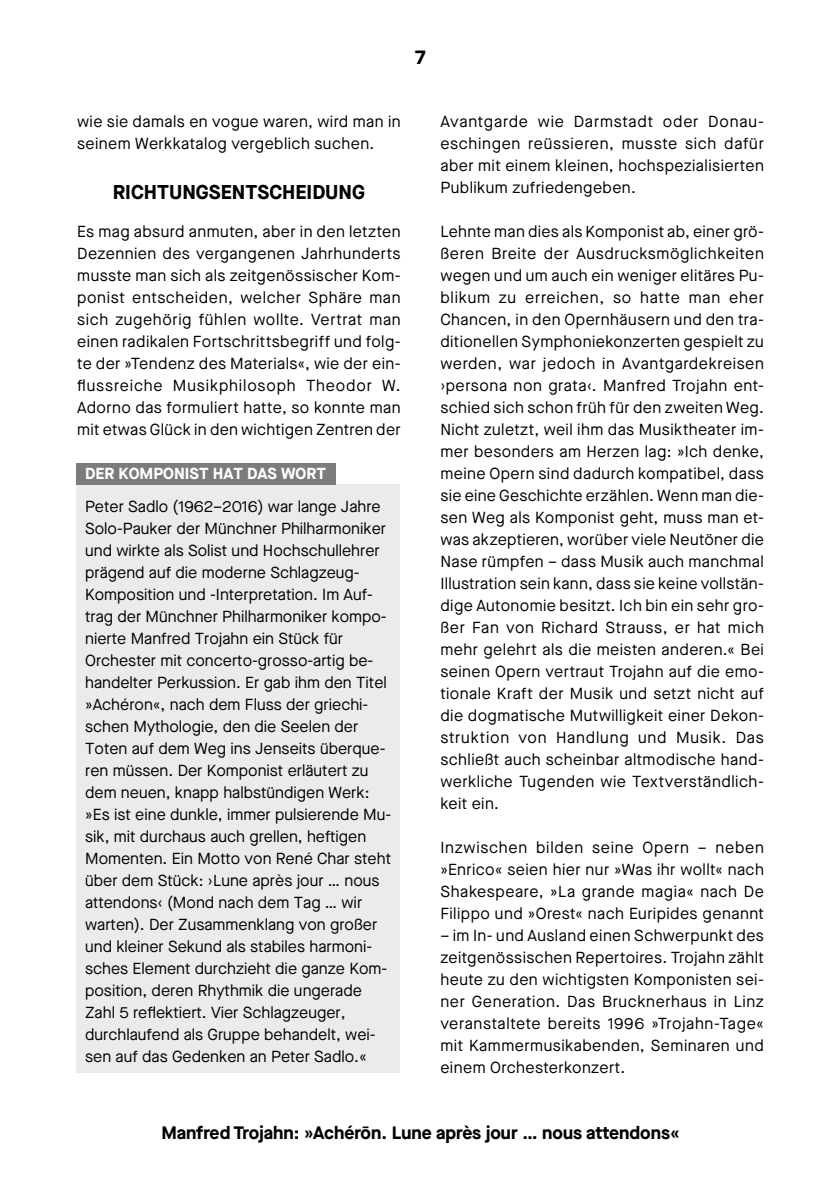
<style>
.page{position:relative;width:840px;height:1191px;background:#fff}
.page>*{position:absolute;margin:0;border:0;box-sizing:border-box;transform-origin:0 0}
.t1{font:700 20px "Maison Neue";color:#000}
.t2{font:700 18px "Maison Neue";color:#000}
.t3{font:16px/22px "Maison Neue";color:#000;text-align:justify}
.t4{font:16px/22px "Maison Neue";letter-spacing:.025em;color:#000}
.t5{font:700 16px "Maison Neue";color:#fff}
</style>
<div class="page">
<div style="left:77px;top:484px;width:323px;height:589px;background:#eaecec"></div>
<div style="left:77px;top:463px;width:259px;height:21px;background:#7b7c7b"></div>
<p class="t1" style="left:415px;top:42px;width:12px">7</p>
<p class="t4" style="left:77px;top:110px;width:325px">wie sie damals en vogue waren, wird man in seinem Werkkatalog vergeblich suchen.</p>
<p class="t1" style="left:113px;top:178px;width:253px">RICHTUNGSENTSCHEIDUNG</p>
<p class="t3" style="left:77px;top:220px;width:325px">Es mag absurd anmuten, aber in den letzten Dezennien des vergangenen Jahrhunderts musste man sich als zeitgenössischer Kom&shy;ponist entscheiden, welcher Sphäre man sich zugehörig fühlen wollte. Vertrat man einen radikalen Fortschrittsbegriff und folg&shy;te der »Tendenz des Materials«, wie der ein&shy;flussreiche Musikphilosoph Theodor W.<br>Adorno das formuliert hatte, so konnte man mit etwas Glück in den wichtigen Zentren der</p>
<p class="t5" style="left:85px;top:462px;width:242px">DER KOMPONIST HAT DAS WORT</p>
<p class="t3" style="left:85px;top:495px;width:307px;text-align:left">Peter Sadlo (1962–2016) war lange Jahre Solo-Pauker der Münchner Philharmoniker und wirkte als Solist und Hochschullehrer prägend auf die moderne Schlagzeug-Komposition und -Interpretation. Im Auf&shy;trag der Münchner Philharmoniker kompo&shy;nierte Manfred Trojahn ein Stück für Orchester mit concerto-grosso-artig be&shy;handelter Perkussion. Er gab ihm den Titel »Achéron«, nach dem Fluss der griechi&shy;schen Mythologie, den die Seelen der Toten auf dem Weg ins Jenseits überque&shy;ren müssen. Der Komponist erläutert zu dem neuen, knapp halbstündigen Werk: »Es ist eine dunkle, immer pulsierende Mu&shy;sik, mit durchaus auch grellen, heftigen Momenten. Ein Motto von René Char steht über dem Stück: ›Lune après jour … nous attendons‹ (Mond nach dem Tag … wir warten). Der Zusammenklang von großer und kleiner Sekund als stabiles harmoni&shy;sches Element durchzieht die ganze Kom&shy;position, deren Rhythmik die ungerade Zahl 5 reflektiert. Vier Schlagzeuger, durchlaufend als Gruppe behandelt, wei&shy;sen auf das Gedenken an Peter Sadlo.«</p>
<p class="t3" style="left:440px;top:110px;width:325px">Avantgarde wie Darmstadt oder Donau&shy;eschingen reüssieren, musste sich dafür aber mit einem kleinen, hochspezialisierten Publikum zufriedengeben.</p>
<p class="t3" style="left:440px;top:220px;width:325px">Lehnte man dies als Komponist ab, einer grö&shy;ßeren Breite der Ausdrucksmöglichkeiten wegen und um auch ein weniger elitäres Pu&shy;blikum zu erreichen, so hatte man eher Chancen, in den Opernhäusern und den tra&shy;ditionellen Symphoniekonzerten gespielt zu werden, war jedoch in Avantgardekreisen ›persona non grata‹. Manfred Trojahn ent&shy;schied sich schon früh für den zweiten Weg.<br>Nicht zuletzt, weil ihm das Musiktheater im&shy;mer besonders am Herzen lag: »Ich denke, meine Opern sind dadurch kompatibel, dass sie eine Geschichte erzählen. Wenn man die&shy;sen Weg als Komponist geht, muss man et&shy;was akzeptieren, worüber viele Neutöner die Nase rümpfen – dass Musik auch manchmal Illustration sein kann, dass sie keine vollstän&shy;dige Autonomie besitzt. Ich bin ein sehr gro&shy;ßer Fan von Richard Strauss, er hat mich mehr gelehrt als die meisten anderen.« Bei seinen Opern vertraut Trojahn auf die emo&shy;tionale Kraft der Musik und setzt nicht auf die dogmatische Mutwilligkeit einer Dekon&shy;struktion von Handlung und Musik. Das schließt auch scheinbar altmodische hand&shy;werkliche Tugenden wie Textverständlich&shy;keit ein.</p>
<p class="t3" style="left:440px;top:836px;width:325px">Inzwischen bilden seine Opern – neben »Enrico« seien hier nur »Was ihr wollt« nach Shakespeare, »La grande magia« nach De Filippo und »Orest« nach Euripides genannt</p>
<p class="t3" style="left:440px;top:924px;width:325px">– im In- und Ausland einen Schwerpunkt des zeitgenössischen Repertoires. Trojahn zählt heute zu den wichtigsten Komponisten sei&shy;ner Generation. Das Brucknerhaus in Linz veranstaltete bereits 1996 »Trojahn-Tage« mit Kammermusikabenden, Seminaren und einem Orchesterkonzert.</p>
<p class="t2" style="left:161px;top:1120px;width:519px">Manfred Trojahn: »Achérōn. Lune après jour … nous attendons«</p>
</div>
